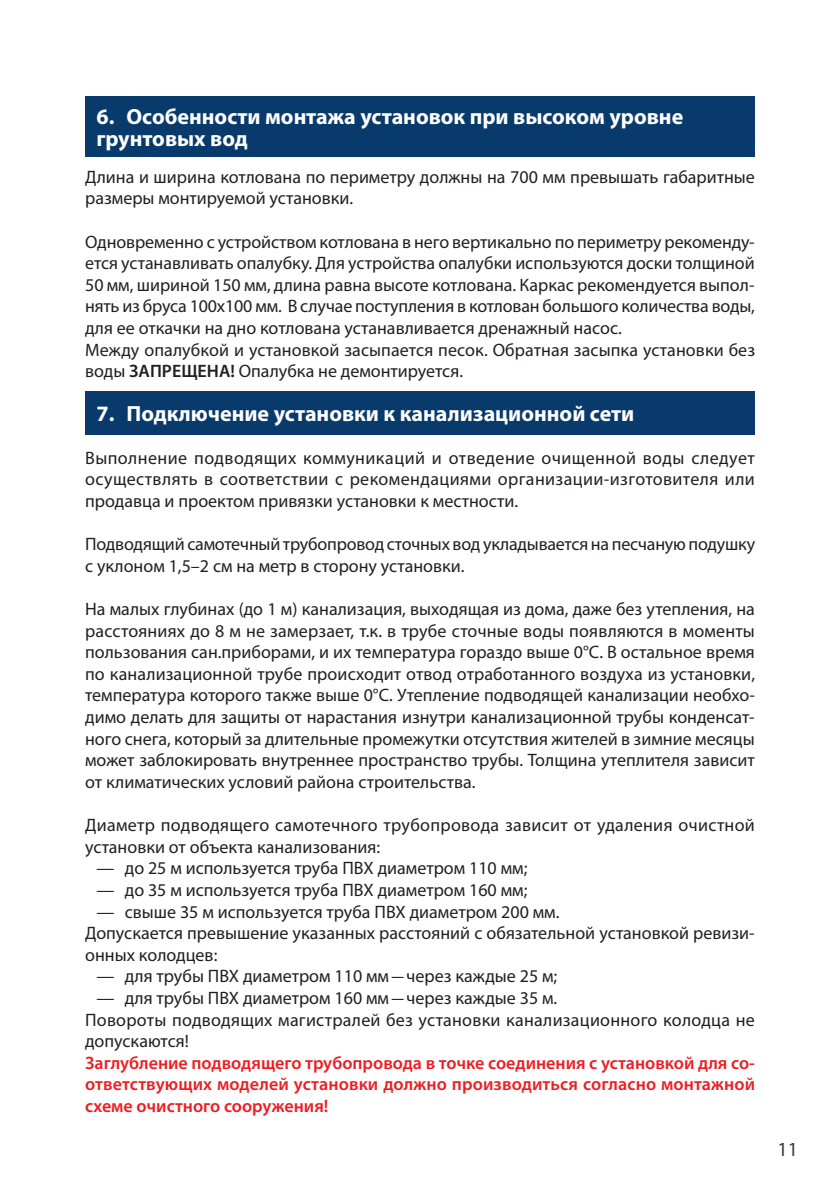
<style>
.page{position:relative;width:840px;height:1191px;background:#fff}
.page>*{position:absolute;margin:0;border:0;box-sizing:border-box;transform-origin:0 0}
.t1{font:700 22px/21.6px "Myriad Pro";color:#fff}
.t2{font:20px "Myriad Pro";color:#3e3e3f}
.t3{font:18px/21.6px "Myriad Pro";color:#231f20}
.t4{font:600 18px/21.6px "Myriad Pro";color:#ee1d23;text-align:justify}
.s1{font-weight:600}
</style>
<div class="page">
<div style="left:85px;top:96px;width:669px;height:61px;background:#083a6b"></div>
<div style="left:85px;top:391px;width:669px;height:43px;background:#083a6b"></div>
<p class="t1" style="left:96px;top:105px;width:588px">6. Особенности монтажа установок при высоком уровне грунтовых вод</p>
<p class="t3" style="left:85px;top:166px;width:671px">Длина и ширина котлована по периметру должны на 700 мм превышать габаритные размеры монтируемой установки.</p>
<p class="t3" style="left:85px;top:230px;width:671px">Одновременно с устройством котлована в него вертикально по периметру рекоменду&shy;ется устанавливать опалубку. Для устройства опалубки используются доски толщиной 50 мм, шириной 150 мм, длина равна высоте котлована. Каркас рекомендуется выпол&shy;нять из бруса 100х100 мм. В случае поступления в котлован большого количества воды, для ее откачки на дно котлована устанавливается дренажный насос.<br>Между опалубкой и установкой засыпается песок. Обратная засыпка установки без воды <span class="s1">ЗАПРЕЩЕНА!</span> Опалубка не демонтируется.</p>
<p class="t1" style="left:96px;top:402px;width:539px">7. Подключение установки к канализационной сети</p>
<p class="t3" style="left:85px;top:446px;width:670px;text-align:justify">Выполнение подводящих коммуникаций и отведение очищенной воды следует осуществлять в соответствии с рекомендациями организации-изготовителя или продавца и проектом привязки установки к местности.</p>
<p class="t3" style="left:85px;top:533px;width:671px">Подводящий самотечный трубопровод сточных вод укладывается на песчаную подушку с уклоном 1,5–2 см на метр в сторону установки.</p>
<p class="t3" style="left:85px;top:598px;width:671px;text-align:justify">На малых глубинах (до 1 м) канализация, выходящая из дома, даже без утепления, на расстояниях до 8 м не замерзает, т.к. в трубе сточные воды появляются в моменты пользования сан.приборами, и их температура гораздо выше 0°C. В остальное время по канализационной трубе происходит отвод отработанного воздуха из установки, температура которого также выше 0°C. Утепление подводящей канализации необхо&shy;димо делать для защиты от нарастания изнутри канализационной трубы конденсат&shy;ного снега, который за длительные промежутки отсутствия жителей в зимние месяцы может заблокировать внутреннее пространство трубы. Толщина утеплителя зависит от климатических условий района строительства.</p>
<p class="t3" style="left:85px;top:814px;width:671px">Диаметр подводящего самотечного трубопровода зависит от удаления очистной установки от объекта канализования:</p>
<p class="t3" style="left:96px;top:857px;width:432px">— до 25 м используется труба ПВХ диаметром 110 мм;</p>
<p class="t3" style="left:96px;top:878px;width:432px">— до 35 м используется труба ПВХ диаметром 160 мм;</p>
<p class="t3" style="left:85px;top:900px;width:670px;text-indent:11px">— свыше 35 м используется труба ПВХ диаметром 200 мм.<br>Допускается превышение указанных расстояний с обязательной установкой ревизи&shy;онных колодцев:</p>
<p class="t3" style="left:96px;top:965px;width:462px">— для трубы ПВХ диаметром 110 мм— через каждые 25 м;</p>
<p class="t3" style="left:85px;top:986px;width:670px;text-indent:11px">— для трубы ПВХ диаметром 160 мм— через каждые 35 м.<br>Повороты подводящих магистралей без установки канализационного колодца не допускаются!</p>
<p class="t4" style="left:85px;top:1051px;width:671px">Заглубление подводящего трубопровода в точке соединения с установкой для со&shy;ответствующих моделей установки должно производиться согласно монтажной схеме очистного сооружения!</p>
<p class="t2" style="left:777px;top:1137px;width:22px">11</p>
</div>
